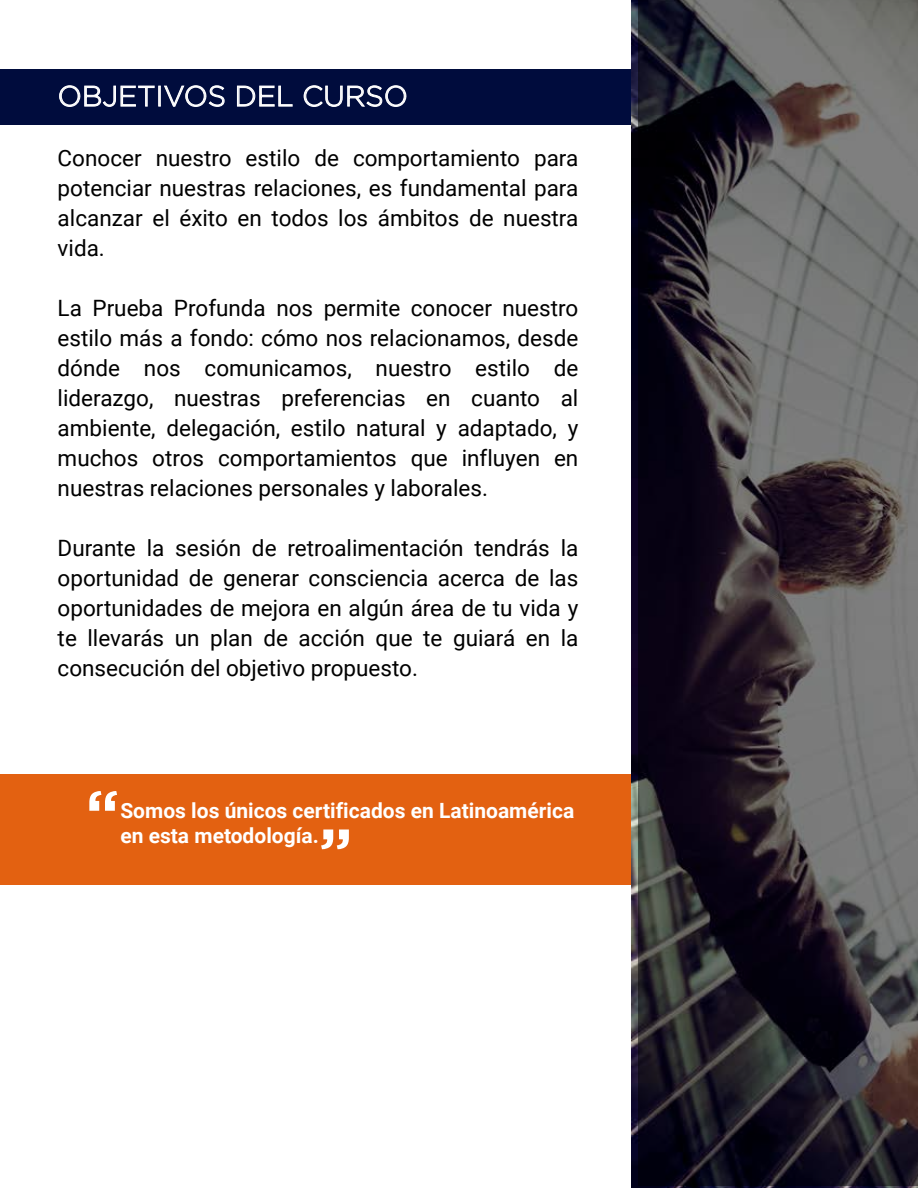
<style>
.page{position:relative;width:918px;height:1188px;background:#fff}
.page>*{position:absolute;margin:0;border:0;box-sizing:border-box;transform-origin:0 0}
.t1{font:300 28.5px "Gotham";color:#fff}
.t2{font:22.5px/30px "Roboto";color:#000;text-align:justify}
.t3{font:700 21px/25.2px "Roboto";color:#fff}
</style>
<div class="page">
<div style="left:0;top:774px;width:631px;height:111px;background:#e36111"></div>
<div style="left:0;top:70px;width:918px;height:55px;background:#000c3d"></div>
<svg style="left:59px;top:85px;width:96px;height:22px"></svg>
<div style="left:158px;top:86px;width:3px;height:21px;border:1px solid #fff"></div>
<svg style="left:164px;top:85px;width:61px;height:22px"></svg>
<svg style="left:237px;top:85px;width:56px;height:22px"></svg>
<svg style="left:303px;top:85px;width:104px;height:22px"></svg>
<img style="left:631px;top:0;width:287px;height:1188px">
<svg style="left:639px;top:0;width:279px;height:1185px;background:#444146"></svg>
<svg style="left:89px;top:791px;width:28px;height:20px"></svg>
<svg style="left:321px;top:829px;width:28px;height:20px"></svg>
<p class="t1" style="left:58px;top:80px;width:352px">OBJETIVOS DEL CURSO</p>
<p class="t2" style="left:58px;top:142px;width:522px">Conocer nuestro estilo de comportamiento para potenciar nuestras relaciones, es fundamental para alcanzar el éxito en todos los ámbitos de nuestra vida.</p>
<p class="t2" style="left:58px;top:292px;width:522px">La Prueba Profunda nos permite conocer nuestro estilo más a fondo: cómo nos relacionamos, desde dónde nos comunicamos, nuestro estilo de liderazgo, nuestras preferencias en cuanto al ambiente, delegación, estilo natural y adaptado, y muchos otros comportamientos que influyen en nuestras relaciones personales y laborales.</p>
<p class="t2" style="left:58px;top:532px;width:522px">Durante la sesión de retroalimentación tendrás la oportunidad de generar consciencia acerca de las oportunidades de mejora en algún área de tu vida y te llevarás un plan de acción que te guiará en la consecución del objetivo propuesto.</p>
<p class="t3" style="left:120px;top:797px;width:455px">Somos los únicos certificados en Latinoamérica en esta metodología.</p>
</div>
